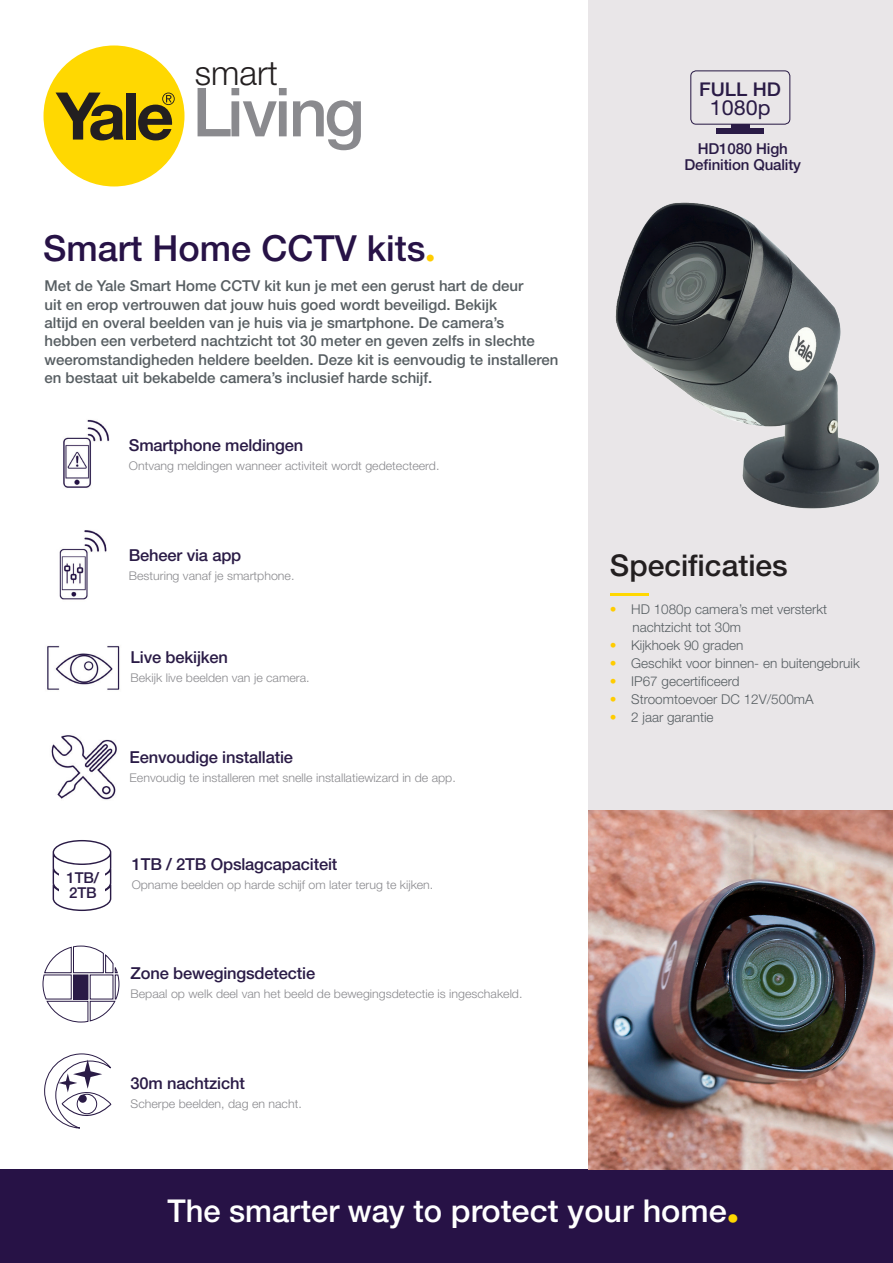
<style>
.page{position:relative;width:893px;height:1263px;background:#fff}
.page>*{position:absolute;margin:0;border:0;box-sizing:border-box;transform-origin:0 0}
.t1{font:500 67.8px "Helvetica Neue LT Std";letter-spacing:-.04em;color:#8a8a8e}
.t2{font:500 36px "Helvetica Neue LT Std";color:#271246}
.t3{font:300 33.9px "Helvetica Neue LT Std";color:#231f20}
.t4{font:500 31.5px "Helvetica Neue LT Std";color:#fff}
.t5{font:500 30px "Helvetica Neue LT Std";color:#231f20}
.t6{font:20.85px "Helvetica Neue LT Std";color:#2a1b46}
.t7{font:500 18.9px "Helvetica Neue LT Std";color:#2a1b46}
.Purple_sub_header{font:500 16.5px "Helvetica Neue LT Std";letter-spacing:-.01em;color:#2a1b46}
.Purple_sub_header-2{font:500 15.15px "Helvetica Neue LT Std";letter-spacing:-.01em;color:#2a1b46}
.t8{font:500 15px/18.3px "Helvetica Neue LT Std";color:#575e62}
.t9{font:500 15px "Helvetica Neue LT Std";letter-spacing:-.01em;color:#2a1b46}
.t10{font:300 13.5px "Helvetica Neue LT Std";color:#575e62}
.Grey_text_2{font:300 12px "Helvetica Neue LT Std";color:#8a8a8e}
.s1{color:#fc0}
</style>
<div class="page">
<div style="left:589px;top:0;width:304px;height:1189px;background:#e9e6e8"></div>
<div style="left:0;top:1169px;width:893px;height:94px;background:#271246"></div>
<div style="left:44px;top:45px;width:140px;height:141px;background:#ffd801;border-radius:50%"></div>
<svg style="left:56px;top:93px;width:67px;height:47px"></svg>
<div style="left:126px;top:92px;width:10px;height:47px;background:#231f20"></div>
<svg style="left:138px;top:93px;width:37px;height:47px"></svg>
<hr style="left:610px;top:593px;width:38px;height:3px;background:#ffd801">
<img style="left:59px;top:530px;width:48px;height:70px">
<img style="left:47px;top:645px;width:73px;height:45px">
<svg style="left:53px;top:840px;width:58px;height:71px"></svg>
<div style="left:59px;top:869px;width:46px;height:32px;background:#fff"></div>
<svg style="left:44px;top:1053px;width:68px;height:76px"></svg>
<div style="left:77px;top:1094px;width:20px;height:20px;background:#fff;border-radius:50%"></div>
<div style="left:77px;top:1094px;width:20px;height:20px;border:1px solid #2a1b46;border-radius:50%"></div>
<div style="left:79px;top:1095px;width:8px;height:8px;background:#2a1b46;border-radius:50%"></div>
<img style="left:51px;top:735px;width:66px;height:65px">
<img style="left:63px;top:419px;width:47px;height:69px">
<svg style="left:42px;top:945px;width:78px;height:78px"></svg>
<div style="left:73px;top:975px;width:15px;height:24px;background:#2a1b46"></div>
<img style="left:588px;top:165px;width:291px;height:351px">
<img style="left:589px;top:810px;width:304px;height:359px">
<div style="left:690px;top:70px;width:100px;height:55px;border:1px solid #2a1b46;border-radius:5px"></div>
<div style="left:717px;top:128px;width:47px;height:6px;background:#2a1b46"></div>
<div style="left:731px;top:124px;width:19px;height:6px;background:#2a1b46"></div>
<p class="t3" style="left:195px;top:53px;width:85px">smart</p>
<p class="t1" style="left:192px;top:72px;width:174px">Living</p>
<p class="t2" style="left:43px;top:226px;width:393px">Smart Home CCTV kits<sub>•</sub></p>
<p class="t8" style="left:44px;top:277px;width:515px">Met de Yale Smart Home CCTV kit kun je met een gerust hart de deur<br>uit en erop vertrouwen dat jouw huis goed wordt beveiligd. Bekijk<br>altijd en overal beelden van je huis via je smartphone. De camera’s hebben een verbeterd nachtzicht tot 30 meter en geven zelfs in slechte weeromstandigheden heldere beelden. Deze kit is eenvoudig te installeren en bestaat uit bekabelde camera’s inclusief harde schijf.</p>
<p class="Purple_sub_header" style="left:129px;top:435px;width:176px">Smartphone meldingen</p>
<p class="Grey_text_2" style="left:129px;top:458px;width:312px">Ontvang meldingen wanneer activiteit wordt gedetecteerd.</p>
<p class="Purple_sub_header" style="left:129px;top:546px;width:114px">Beheer via app</p>
<p class="Grey_text_2" style="left:129px;top:569px;width:167px">Besturing vanaf je smartphone.</p>
<p class="Purple_sub_header" style="left:131px;top:647px;width:99px">Live bekijken</p>
<p class="Grey_text_2" style="left:131px;top:670px;width:180px">Bekijk live beelden van je camera.</p>
<p class="t9" style="left:67px;top:868px;width:34px">1TB/</p>
<p class="t9" style="left:69px;top:884px;width:29px">2TB</p>
<p class="Purple_sub_header" style="left:130px;top:747px;width:165px">Eenvoudige installatie</p>
<p class="Grey_text_2" style="left:130px;top:770px;width:328px">Eenvoudig te installeren met snelle installatiewizard in de app.</p>
<p class="Purple_sub_header" style="left:132px;top:854px;width:207px">1TB / 2TB Opslagcapaciteit</p>
<p class="Grey_text_2" style="left:132px;top:877px;width:303px">Opname beelden op harde schijf om later terug te kijken.</p>
<p class="Purple_sub_header" style="left:131px;top:964px;width:186px">Zone bewegingsdetectie</p>
<p class="Grey_text_2" style="left:131px;top:987px;width:393px">Bepaal op welk deel van het beeld de bewegingsdetectie is ingeschakeld.</p>
<p class="Purple_sub_header" style="left:131px;top:1073px;width:116px">30m nachtzicht</p>
<p class="Grey_text_2" style="left:131px;top:1096px;width:173px">Scherpe beelden, dag en nacht.</p>
<p class="t7" style="left:699px;top:78px;width:83px">FULL HD</p>
<p class="t6" style="left:710px;top:95px;width:62px">1080p</p>
<p class="Purple_sub_header-2" style="left:698px;top:140px;width:92px">HD1080 High</p>
<p class="Purple_sub_header-2" style="left:684px;top:156px;width:118px">Definition Quality</p>
<p class="t5" style="left:610px;top:548px;width:179px">Specificaties</p>
<p class="t10" style="left:610px;top:601px;width:219px"><span class="s1">•</span> HD 1080p camera’s met versterkt</p>
<p class="t10" style="left:632px;top:619px;width:110px">nachtzicht tot 30m</p>
<p class="t10" style="left:610px;top:637px;width:135px"><span class="s1">•</span> Kijkhoek 90 graden</p>
<p class="t10" style="left:610px;top:655px;width:251px"><span class="s1">•</span> Geschikt voor binnen- en buitengebruik</p>
<p class="t10" style="left:610px;top:673px;width:131px"><span class="s1">•</span> IP67 gecertificeerd</p>
<p class="t10" style="left:610px;top:691px;width:205px"><span class="s1">•</span> Stroomtoevoer DC 12V/500mA</p>
<p class="t10" style="left:610px;top:709px;width:105px"><span class="s1">•</span> 2 jaar garantie</p>
<p class="t4" style="left:167px;top:1192px;width:573px">The smarter way to protect your home<sub>•</sub></p>
</div>
